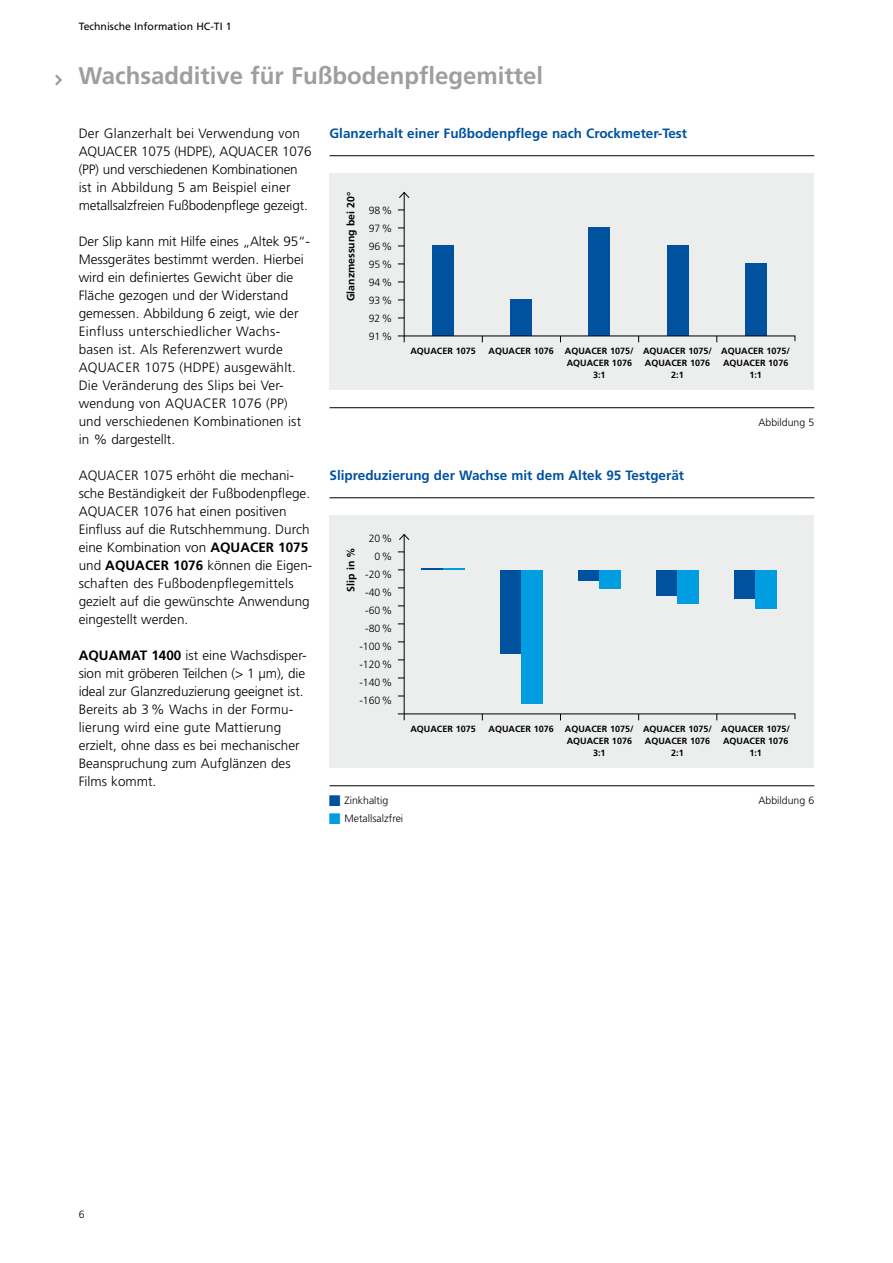
<style>
.page{position:relative;width:893px;height:1263px;background:#fff}
.page>*{position:absolute;margin:0;border:0;box-sizing:border-box;transform-origin:0 0}
.t1{font:700 24px "Frutiger LT";color:#9c9e9f}
.t2{font:300 13.5px/18px "Frutiger LT";color:#000}
.t3{font:700 13.5px "Frutiger LT";color:#00529f}
.t4{font:300 10.5px/18px "Frutiger LT";color:#000;text-align:justify}
.t5{font:10.5px "Frutiger LT";color:#000}
.t6{font:700 10.5px "Frutiger LT";color:#000}
.t7{font:700 9px/12px "Frutiger LT";color:#000;text-align:center}
.s1{font-weight:700}
</style>
<div class="page">
<div style="left:330px;top:516px;width:484px;height:252px;background:#eceded"></div>
<div style="left:330px;top:174px;width:484px;height:216px;background:#eceded"></div>
<hr style="left:330px;top:155px;width:484px;height:1px;background:#000">
<hr style="left:330px;top:407px;width:484px;height:1px;background:#000">
<hr style="left:404px;top:192px;width:1px;height:150px;background:#000">
<svg style="left:399px;top:191px;width:11px;height:8px"></svg>
<div style="left:432px;top:246px;width:22px;height:90px;background:#00529f"></div>
<div style="left:511px;top:300px;width:21px;height:36px;background:#00529f"></div>
<div style="left:589px;top:228px;width:21px;height:108px;background:#00529f"></div>
<div style="left:667px;top:246px;width:21px;height:90px;background:#00529f"></div>
<div style="left:745px;top:264px;width:21px;height:72px;background:#00529f"></div>
<hr style="left:330px;top:497px;width:484px;height:1px;background:#000">
<hr style="left:404px;top:534px;width:1px;height:186px;background:#000">
<svg style="left:399px;top:534px;width:11px;height:7px"></svg>
<svg style="left:55px;top:75px;width:7px;height:11px"></svg>
<svg style="left:397px;top:335px;width:399px;height:7px"></svg>
<hr style="left:422px;top:568px;width:21px;height:2px;background:#00529f">
<div style="left:500px;top:570px;width:21px;height:83px;background:#00529f"></div>
<div style="left:578px;top:570px;width:21px;height:10px;background:#00529f"></div>
<div style="left:656px;top:570px;width:22px;height:25px;background:#00529f"></div>
<div style="left:734px;top:570px;width:22px;height:28px;background:#00529f"></div>
<hr style="left:443px;top:568px;width:21px;height:2px;background:#009ee0">
<div style="left:521px;top:570px;width:21px;height:133px;background:#009ee0"></div>
<div style="left:599px;top:570px;width:22px;height:18px;background:#009ee0"></div>
<div style="left:678px;top:570px;width:21px;height:33px;background:#009ee0"></div>
<div style="left:756px;top:570px;width:21px;height:39px;background:#009ee0"></div>
<svg style="left:397px;top:713px;width:399px;height:7px"></svg>
<hr style="left:330px;top:785px;width:484px;height:1px;background:#000">
<p class="t5" style="left:79px;top:20px;width:154px">Technische Information HC-TI 1</p>
<h1 class="t1" style="left:79px;top:61px;width:466px">Wachsadditive für Fußbodenpflegemittel</h1>
<p class="t2" style="left:79px;top:124px;width:234px">Der Glanzerhalt bei Verwendung von AQUACER 1075 (HDPE), AQUACER 1076 (PP) und verschiedenen Kombinationen ist in Abbildung 5 am Beispiel einer metallsalzfreien Fußbodenpflege gezeigt.</p>
<p class="t2" style="left:79px;top:232px;width:233px">Der Slip kann mit Hilfe eines „Altek 95“- Messgerätes bestimmt werden. Hierbei wird ein definiertes Gewicht über die Fläche gezogen und der Widerstand gemessen. Abbildung 6 zeigt, wie der Einfluss unterschiedlicher Wachs&shy;basen ist. Als Referenzwert wurde AQUACER 1075 (HDPE) ausgewählt.<br>Die Veränderung des Slips bei Ver&shy;wendung von AQUACER 1076 (PP) und verschiedenen Kombinationen ist in % dargestellt.</p>
<p class="t2" style="left:79px;top:466px;width:234px">AQUACER 1075 erhöht die mechani&shy;sche Beständigkeit der Fußbodenpflege.<br>AQUACER 1076 hat einen positiven Einfluss auf die Rutschhemmung. Durch eine Kombination von <span class="s1">AQUACER 1075 </span>und <span class="s1">AQUACER 1076</span> können die Eigen&shy;schaften des Fußbodenpflegemittels gezielt auf die gewünschte Anwendung eingestellt werden.</p>
<p class="t2" style="left:79px;top:646px;width:228px"><span class="s1">AQUAMAT 1400</span> ist eine Wachsdisper&shy;sion mit gröberen Teilchen (&gt; 1 µm), die ideal zur Glanzreduzierung geeignet ist.<br>Bereits ab 3% Wachs in der Formu&shy;lierung wird eine gute Mattierung erzielt, ohne dass es bei mechanischer Beanspruchung zum Aufglänzen des Films kommt.</p>
<p class="t3" style="left:330px;top:125px;width:359px">Glanzerhalt einer Fußbodenpflege nach Crockmeter-Test</p>
<p class="t6" style="left:345px;top:301px;width:111px;rotate:-90deg">Glanzmessung bei 20°</p>
<p class="t4" style="left:369px;top:201px;width:25px">98% 97% 96% 95% 94% 93% 92% 91%</p>
<p class="t7" style="left:410px;top:345px;width:67px">AQUACER 1075</p>
<p class="t7" style="left:489px;top:345px;width:147px">AQUACER 1076 AQUACER 1075/</p>
<p class="t7" style="left:567px;top:357px;width:67px">AQUACER 1076</p>
<p class="t7" style="left:593px;top:369px;width:14px">3:1</p>
<p class="t7" style="left:643px;top:345px;width:70px">AQUACER 1075/<br>AQUACER 1076<br>2:1</p>
<p class="t7" style="left:721px;top:345px;width:70px">AQUACER 1075/<br>AQUACER 1076<br>1:1</p>
<p class="t4" style="left:759px;top:413px;width:57px">Abbildung 5</p>
<p class="t3" style="left:330px;top:467px;width:356px">Slipreduzierung der Wachse mit dem Altek 95 Testgerät</p>
<p class="t4" style="left:359px;top:529px;width:34px;text-align:right">20%<br>0% -20% -40% -60% -80% -100% -120% -140% -160%</p>
<p class="t6" style="left:345px;top:591px;width:46px;rotate:-90deg">Slip in %</p>
<p class="t7" style="left:410px;top:723px;width:67px">AQUACER 1075</p>
<p class="t7" style="left:489px;top:723px;width:147px">AQUACER 1076 AQUACER 1075/</p>
<p class="t7" style="left:567px;top:735px;width:67px">AQUACER 1076</p>
<p class="t7" style="left:593px;top:747px;width:14px">3:1</p>
<p class="t7" style="left:643px;top:723px;width:70px">AQUACER 1075/<br>AQUACER 1076<br>2:1</p>
<p class="t7" style="left:721px;top:723px;width:70px">AQUACER 1075/<br>AQUACER 1076<br>1:1</p>
<p class="t4" style="left:345px;top:791px;width:45px">Zinkhaltig</p>
<p class="t4" style="left:759px;top:791px;width:57px">Abbildung 6</p>
<p class="t4" style="left:345px;top:809px;width:60px">Metallsalzfrei</p>
<p class="t4" style="left:79px;top:1205px;width:7px">6</p>
</div>
